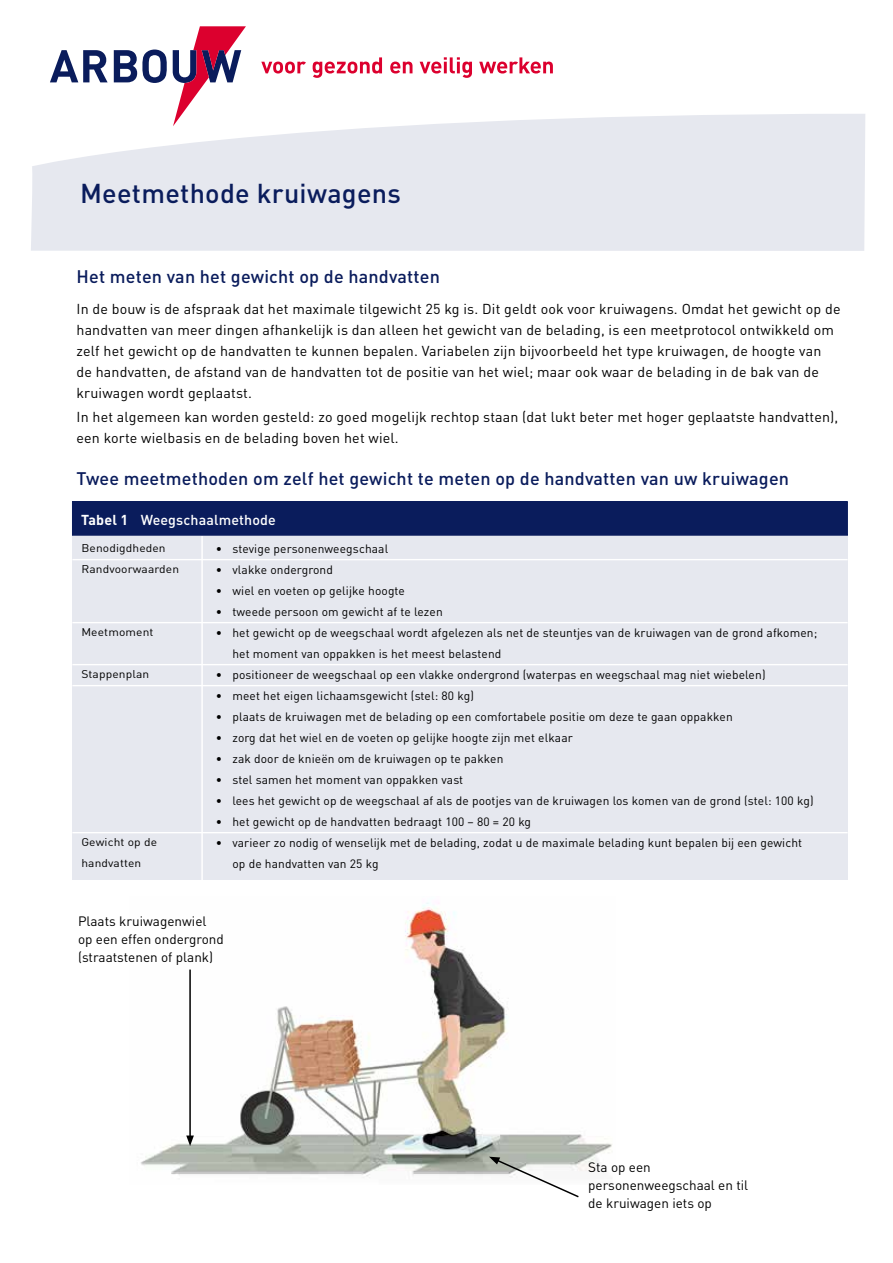
<style>
.page{position:relative;width:893px;height:1263px;background:#fff}
.page>*{position:absolute;margin:0;border:0;box-sizing:border-box;transform-origin:0 0}
.t1{font:500 27px "DIN";letter-spacing:.01em;color:#0a1c5c}
.t2{font:500 18px "DIN";letter-spacing:.01em;color:#0a1c5c}
.t3{font:14.25px/21px "DIN";letter-spacing:.01em;color:#000}
.t4{font:500 14.25px "DIN";letter-spacing:.01em;color:#fff}
.t5{font:13.5px/18px "DIN";color:#000}
.t6{font:12px/21px "DIN";letter-spacing:.01em;color:#000}
.t7{font:11.1px/21px "DIN";letter-spacing:.01em;color:#000;scale:1.08 1}
.s1{font-weight:700}
</style>
<div class="page">
<svg style="left:50px;top:50px;width:58px;height:32px"></svg>
<svg style="left:114px;top:50px;width:53px;height:33px"></svg>
<svg style="left:173px;top:26px;width:73px;height:88px"></svg>
<svg style="left:261px;top:62px;width:45px;height:12px"></svg>
<svg style="left:313px;top:57px;width:69px;height:21px"></svg>
<svg style="left:390px;top:62px;width:22px;height:12px"></svg>
<svg style="left:420px;top:57px;width:52px;height:21px"></svg>
<svg style="left:479px;top:57px;width:74px;height:17px"></svg>
<svg style="left:31px;top:114px;width:834px;height:137px;background:#e8eaf0"></svg>
<div style="left:72px;top:536px;width:776px;height:343px;background:#e6e8ef"></div>
<hr style="left:72px;top:559px;width:776px;height:1px;background:#fff">
<hr style="left:72px;top:622px;width:776px;height:1px;background:#fff">
<hr style="left:72px;top:664px;width:776px;height:1px;background:#fff">
<hr style="left:72px;top:685px;width:776px;height:1px;background:#fff">
<hr style="left:72px;top:832px;width:776px;height:1px;background:#fff">
<hr style="left:201px;top:534px;width:2px;height:347px;background:#fff">
<div style="left:72px;top:502px;width:775px;height:33px;background:#0a1c5c"></div>
<div style="left:72px;top:501px;width:776px;height:34px;border:1px solid #0a1c5c"></div>
<img style="left:141px;top:902px;width:471px;height:276px">
<hr style="left:189px;top:969px;width:2px;height:169px;background:#000">
<svg style="left:186px;top:1135px;width:8px;height:11px"></svg>
<svg style="left:489px;top:1157px;width:91px;height:41px"></svg>
<h1 class="t1" style="left:80px;top:176px;width:322px">Meetmethode kruiwagens</h1>
<h2 class="t2" style="left:77px;top:265px;width:365px">Het meten van het gewicht op de handvatten</h2>
<p class="t3" style="left:77px;top:298px;width:765px">In de bouw is de afspraak dat het maximale tilgewicht 25 kg is. Dit geldt ook voor kruiwagens. Omdat het gewicht op de handvatten van meer dingen afhankelijk is dan alleen het gewicht van de belading, is een meetprotocol ontwikkeld om zelf het gewicht op de handvatten te kunnen bepalen. Variabelen zijn bijvoorbeeld het type kruiwagen, de hoogte van<br>de handvatten, de afstand van de handvatten tot de positie van het wiel; maar ook waar de belading in de bak van de kruiwagen wordt geplaatst.</p>
<p class="t3" style="left:77px;top:406px;width:763px">In het algemeen kan worden gesteld: zo goed mogelijk rechtop staan (dat lukt beter met hoger geplaatste handvatten), een korte wielbasis en de belading boven het wiel.</p>
<h2 class="t2" style="left:77px;top:467px;width:714px">Twee meetmethoden om zelf het gewicht te meten op de handvatten van uw kruiwagen</h2>
<p class="t4" style="left:81px;top:511px;width:196px"><span class="s1">Tabel 1</span> Weegschaalmethode</p>
<p class="t7" style="left:81px;top:537px;width:92px">Benodigdheden<br>Randvoorwaarden</p>
<p class="t7" style="left:81px;top:621px;width:68px">Meetmoment</p>
<p class="t7" style="left:81px;top:663px;width:64px">Stappenplan</p>
<p class="t7" style="left:81px;top:831px;width:72px">Gewicht op de handvatten</p>
<p class="t6" style="left:216px;top:538px;width:174px">• stevige personenweegschaal</p>
<p class="t6" style="left:216px;top:559px;width:119px">• vlakke ondergrond</p>
<p class="t6" style="left:216px;top:580px;width:191px">• wiel en voeten op gelijke hoogte</p>
<p class="t6" style="left:216px;top:601px;width:228px">• tweede persoon om gewicht af te lezen</p>
<p class="t6" style="left:232px;top:622px;width:586px;text-indent:-16px">• het gewicht op de weegschaal wordt afgelezen als net de steuntjes van de kruiwagen van de grond afkomen; het moment van oppakken is het meest belastend</p>
<p class="t6" style="left:216px;top:664px;width:551px">• positioneer de weegschaal op een vlakke ondergrond (waterpas en weegschaal mag niet wiebelen)</p>
<p class="t6" style="left:216px;top:685px;width:260px">• meet het eigen lichaamsgewicht (stel: 80 kg)</p>
<p class="t6" style="left:216px;top:706px;width:518px">• plaats de kruiwagen met de belading op een comfortabele positie om deze te gaan oppakken</p>
<p class="t6" style="left:216px;top:727px;width:358px">• zorg dat het wiel en de voeten op gelijke hoogte zijn met elkaar</p>
<p class="t6" style="left:216px;top:748px;width:289px">• zak door de knieën om de kruiwagen op te pakken</p>
<p class="t6" style="left:216px;top:769px;width:249px">• stel samen het moment van oppakken vast</p>
<p class="t6" style="left:216px;top:790px;width:599px">• lees het gewicht op de weegschaal af als de pootjes van de kruiwagen los komen van de grond (stel: 100 kg)</p>
<p class="t6" style="left:216px;top:811px;width:317px">• het gewicht op de handvatten bedraagt 100 – 80 = 20 kg</p>
<p class="t6" style="left:232px;top:832px;width:571px;text-indent:-16px">• varieer zo nodig of wenselijk met de belading, zodat u de maximale belading kunt bepalen bij een gewicht op de handvatten van 25 kg</p>
<p class="t5" style="left:78px;top:911px;width:147px">Plaats kruiwagenwiel op een effen ondergrond (straatstenen of plank)</p>
<p class="t5" style="left:588px;top:1158px;width:162px">Sta op een personenweegschaal en til de kruiwagen iets op</p>
</div>
